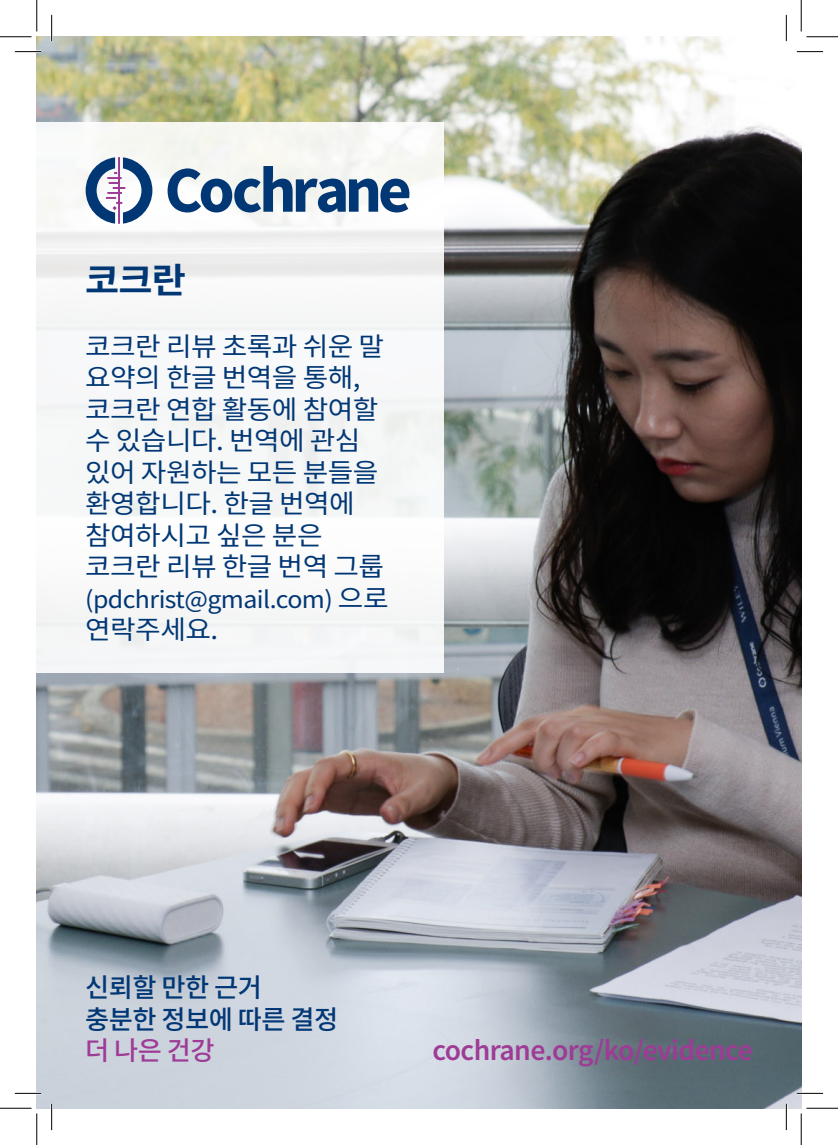
<style>
.page{position:relative;width:838px;height:1145px;background:#fff}
.page>*{position:absolute;margin:0;border:0;box-sizing:border-box;transform-origin:0 0}
.t1{font:700 35px "Source Han Sans KR";color:#013775;scale:1.06 1}
.t2{font:600 29.75px "Source Sans Pro";letter-spacing:-.02em;color:#9e3b96}
.t3{font:26.25px/31.5px "Source Han Sans KR";letter-spacing:-.02em;color:#013775;scale:1.06 1}
.t4{font:500 26.25px "Source Han Sans KR";letter-spacing:-.02em;color:#013775}
.t5{font:500 26.25px "Source Han Sans KR";color:#9e3b96}
.s1{font-family:"Source Sans Pro"}
</style>
<div class="page">
<img style="left:37px;top:37px;width:764px;height:1071px">
<div style="left:37px;top:122px;width:407px;height:551px;background:#f6f7f8"></div>
<svg style="left:86px;top:157px;width:66px;height:67px"></svg>
<svg style="left:167px;top:166px;width:242px;height:47px"></svg>
<hr style="left:15px;top:51px;width:26px;height:2px;background:#fff">
<hr style="left:796px;top:51px;width:27px;height:2px;background:#fff">
<hr style="left:15px;top:1092px;width:26px;height:2px;background:#fff">
<hr style="left:796px;top:1092px;width:27px;height:2px;background:#fff">
<hr style="left:51px;top:15px;width:2px;height:26px;background:#fff">
<hr style="left:51px;top:1104px;width:2px;height:26px;background:#fff">
<hr style="left:785px;top:15px;width:2px;height:26px;background:#fff">
<hr style="left:785px;top:1104px;width:2px;height:26px;background:#fff">
<svg style="left:15px;top:51px;width:26px;height:1px"></svg>
<svg style="left:796px;top:51px;width:27px;height:1px"></svg>
<svg style="left:15px;top:1093px;width:26px;height:1px"></svg>
<svg style="left:796px;top:1093px;width:27px;height:1px"></svg>
<svg style="left:51px;top:15px;width:1px;height:26px"></svg>
<svg style="left:51px;top:1104px;width:1px;height:26px"></svg>
<svg style="left:786px;top:15px;width:1px;height:26px"></svg>
<svg style="left:786px;top:1104px;width:1px;height:26px"></svg>
<hr style="left:0;top:36px;width:32px;height:1px;background:#000">
<hr style="left:806px;top:36px;width:31px;height:1px;background:#000">
<hr style="left:0;top:1108px;width:32px;height:1px;background:#000">
<hr style="left:806px;top:1108px;width:31px;height:1px;background:#000">
<hr style="left:36px;top:0;width:1px;height:31px;background:#000">
<hr style="left:36px;top:1113px;width:1px;height:32px;background:#000">
<hr style="left:800px;top:0;width:1px;height:31px;background:#000">
<hr style="left:800px;top:1113px;width:1px;height:32px;background:#000">
<p class="t1" style="left:85px;top:260px;width:97px">코크란</p>
<p class="t3" style="left:85px;top:331px;width:288px">코크란 리뷰 초록과 쉬운 말 요약의 한글 번역을 통해, 코크란 연합 활동에 참여할 수 있습니다. 번역에 관심 있어 자원하는 모든 분들을 환영합니다. 한글 번역에 참여하시고 싶은 분은 코크란 리뷰 한글 번역 그룹 <span class="s1">(pdchrist@gmail.com)</span> 으로 연락주세요.</p>
<p class="t4" style="left:85px;top:973px;width:178px">신뢰할 만한 근거</p>
<p class="t4" style="left:85px;top:1005px;width:254px">충분한 정보에 따른 결정</p>
<p class="t5" style="left:85px;top:1036px;width:131px">더 나은 건강</p>
<p class="t2" style="left:432px;top:1031px;width:322px">cochrane.org/ko/evidence</p>
</div>
